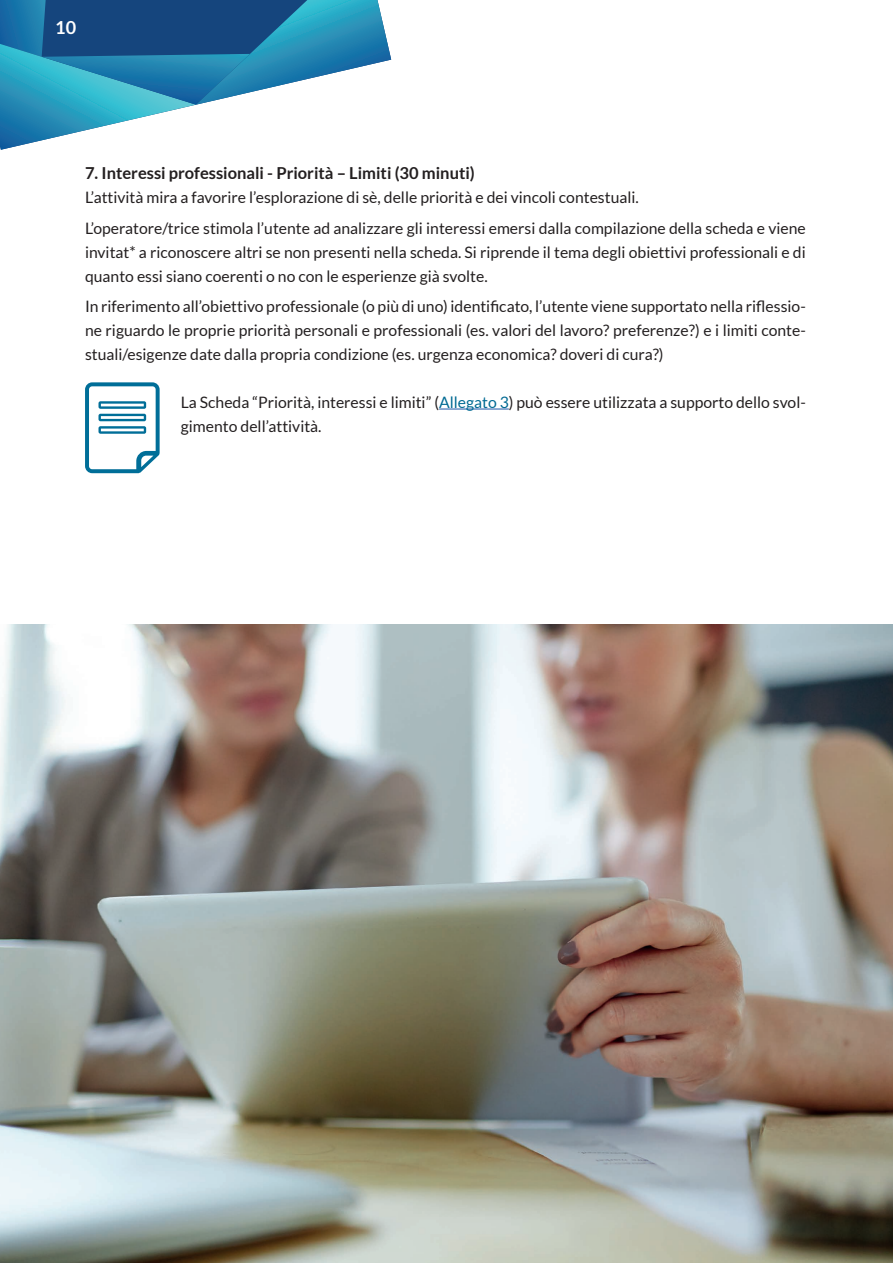
<style>
.page{position:relative;width:893px;height:1263px;background:#fff}
.page>*{position:absolute;margin:0;border:0;box-sizing:border-box;transform-origin:0 0}
.t1{font:700 18px "Lato";color:#fff}
.t2{font:700 16.5px "Lato";color:#231f20}
.t3{font:15.75px/24px "Lato";color:#231f20}
.s1{color:#006a93}
</style>
<div class="page">
<svg style="left:0;top:0;width:391px;height:150px"></svg>
<hr style="left:439px;top:408px;width:70px;height:1px;background:#1e56a6">
<svg style="left:85px;top:382px;width:75px;height:91px"></svg>
<img style="left:0;top:624px;width:893px;height:639px">
<p class="t1" style="left:55px;top:17px;width:22px">10</p>
<p class="t2" style="left:85px;top:164px;width:391px">7. Interessi professionali - Priorità – Limiti (30 minuti)</p>
<p class="t3" style="left:85px;top:182px;width:722px;line-height:30.5px">L’attività mira a favorire l’esplorazione di sè, delle priorità e dei vincoli contestuali.<br>L’operatore/trice stimola l’utente ad analizzare gli interessi emersi dalla compilazione della scheda e viene</p>
<p class="t3" style="left:85px;top:240px;width:722px">invitat* a riconoscere altri se non presenti nella scheda. Si riprende il tema degli obiettivi professionali e di quanto essi siano coerenti o no con le esperienze già svolte.</p>
<p class="t3" style="left:85px;top:294px;width:722px;text-align:justify">In riferimento all’obiettivo professionale (o più di uno) identificato, l’utente viene supportato nella riflessio&shy;ne riguardo le proprie priorità personali e professionali (es. valori del lavoro? preferenze?) e i limiti conte&shy;stuali/esigenze date dalla propria condizione (es. urgenza economica? doveri di cura?)</p>
<p class="t3" style="left:181px;top:390px;width:626px">La Scheda “Priorità, interessi e limiti” (<span class="s1">Allegato 3</span>) può essere utilizzata a supporto dello svol&shy;gimento dell’attività.</p>
</div>
